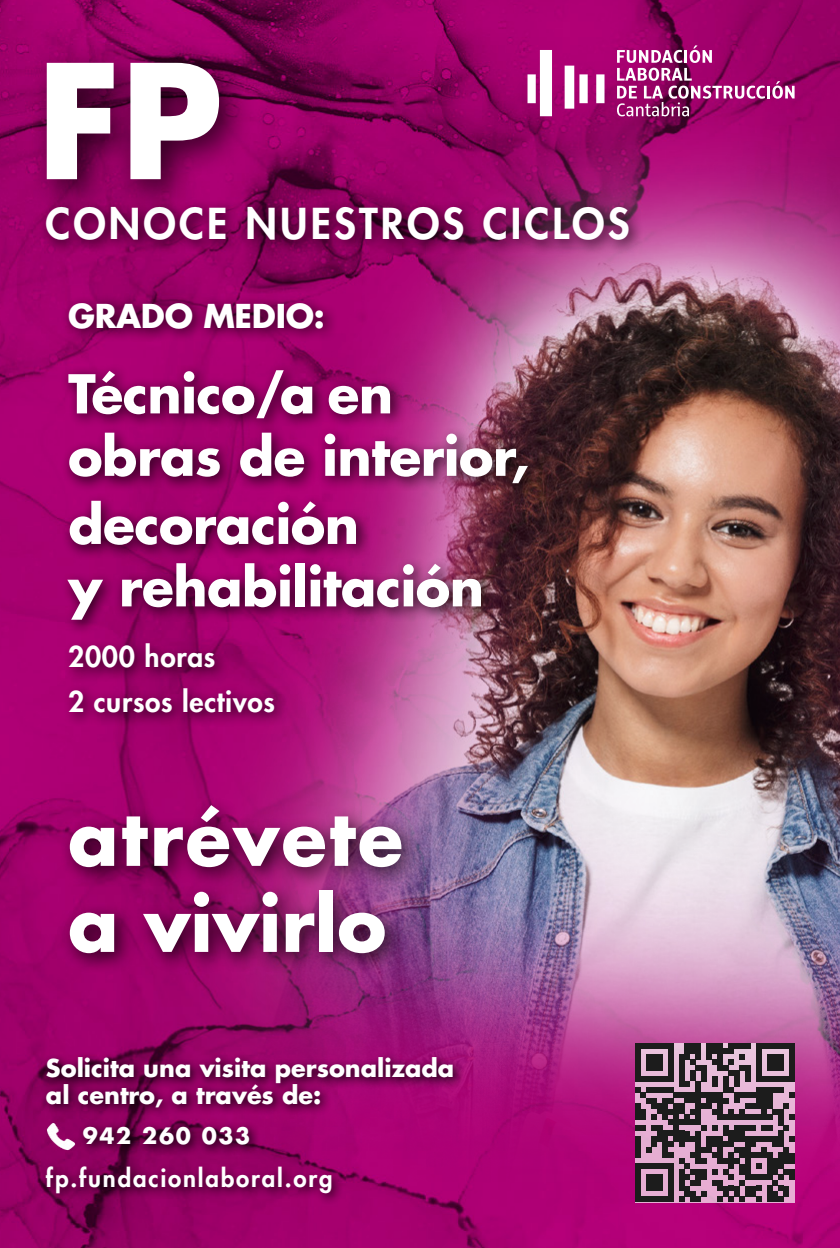
<style>
.page{position:relative;width:840px;height:1248px;background:#fff}
.page>*{position:absolute;margin:0;border:0;box-sizing:border-box;transform-origin:0 0}
.t1{font:700 154.2px "Futura Std";color:#fff}
.t2{font:700 74px/86px "Futura Std";letter-spacing:.03em;color:#fff}
.t3{font:700 52px/62.4px "Futura Std";letter-spacing:-.01em;color:#fff}
.t4{font:800 41.4px "Futura Std";letter-spacing:.075em;color:#fff}
.t5{font:700 32px "Futura Std";letter-spacing:-.01em;color:#fff}
.t6{font:800 28px/44.4px "Futura Std";letter-spacing:.025em;color:#fff}
.t7{font:700 24px/26.4px "Futura Std";color:#fff}
.t8{font:800 24px "Futura Std";letter-spacing:.075em;color:#fff}
.t9{font:700 22px "Futura Std";letter-spacing:.075em;color:#fff}
</style>
<div class="page">
<img style="left:0;top:0;width:839px;height:1247px">
<img style="left:143px;top:87px;width:696px;height:1094px">
<svg style="left:635px;top:1042px;width:159px;height:159px;background:#765f6f"></svg>
<div style="left:788px;top:1152px;width:6px;height:11px;background:#1c1c1c"></div>
<div style="left:788px;top:1168px;width:6px;height:11px;background:#1c1c1c"></div>
<div style="left:38px;top:199px;width:606px;height:57px;background:#000;opacity:.75"></div>
<div style="left:27px;top:44px;width:229px;height:174px;background:#000;opacity:.75"></div>
<div style="left:59px;top:796px;width:363px;height:178px;background:#000;opacity:.75"></div>
<div style="left:60px;top:295px;width:482px;height:432px;background:#000;opacity:.75"></div>
<div style="left:40px;top:1051px;width:424px;height:105px;background:#000;opacity:.9"></div>
<div style="left:40px;top:1161px;width:303px;height:44px;background:#000;opacity:.75"></div>
<img style="left:47px;top:1122px;width:28px;height:28px">
<svg style="left:616px;top:45px;width:178px;height:71px;background:#a7317f"></svg>
<svg style="left:527px;top:50px;width:77px;height:66px"></svg>
<h1 class="t1" style="left:37px;top:19px;width:187px">FP</h1>
<p class="t4" style="left:45px;top:198px;width:585px">CONOCE NUESTROS CICLOS</p>
<p class="t5" style="left:68px;top:295px;width:258px">GRADO MEDIO:</p>
<p class="t3" style="left:68px;top:362px;width:462px">Técnico/a en obras de interior,</p>
<p class="t3" style="left:68px;top:492px;width:417px">decoración<br>y rehabilitación</p>
<p class="t6" style="left:68px;top:634px;width:208px">2000 horas<br>2 cursos lectivos</p>
<h2 class="t2" style="left:68px;top:794px;width:336px">atrévete a vivirlo</h2>
<p class="t7" style="left:46px;top:1054px;width:409px">Solicita una visita personalizada al centro, a través de:</p>
<p class="t9" style="left:83px;top:1120px;width:169px">942 260 033</p>
<p class="t8" style="left:46px;top:1162px;width:288px">fp.fundacionlaboral.org</p>
</div>
